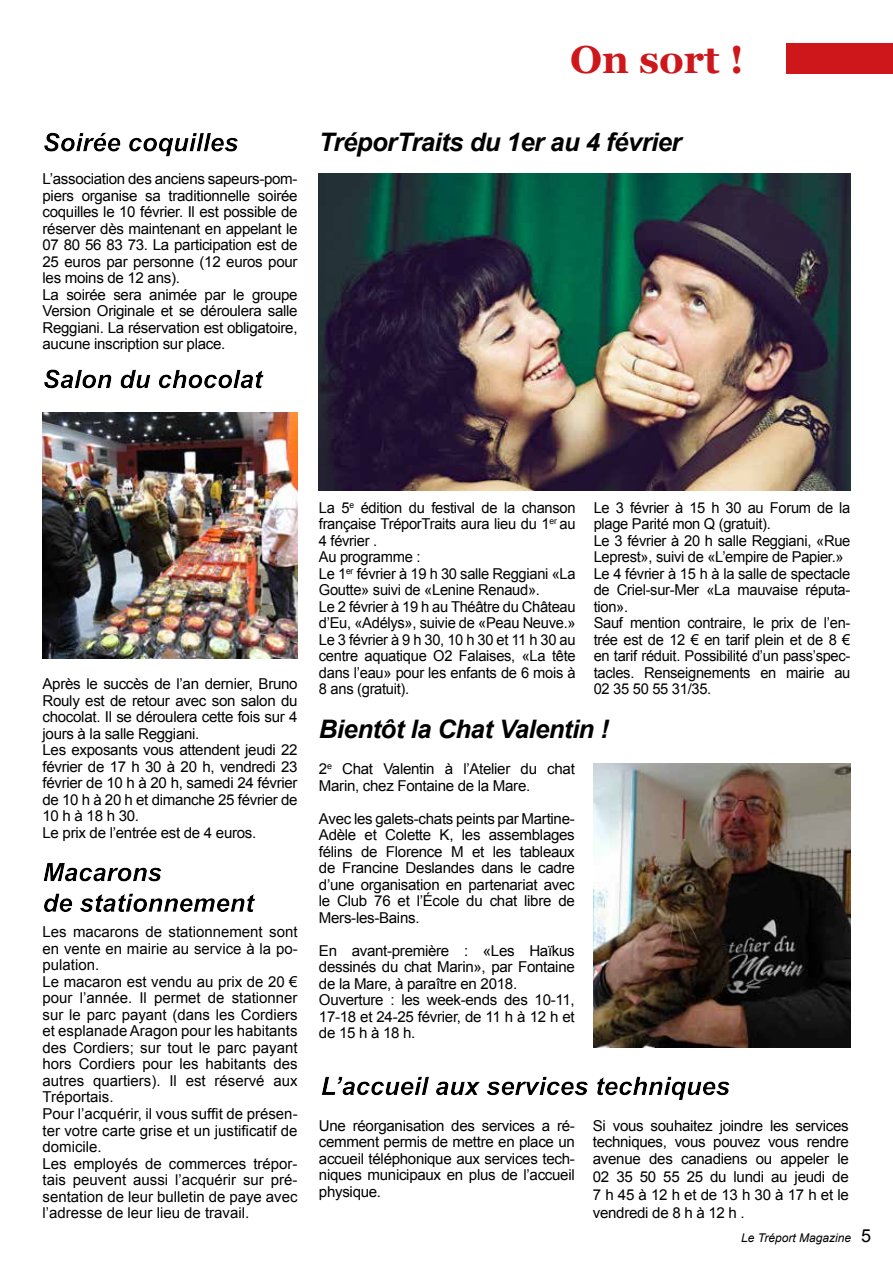
<style>
.page{position:relative;width:893px;height:1263px;background:#fff}
.page>*{position:absolute;margin:0;border:0;box-sizing:border-box;transform-origin:0 0}
.t1{font:700 39px "Georgia";color:#cd171a}
.t2{font:italic 700 25.5px "Arial";letter-spacing:-.02em;color:#000}
.t3{font:15px/16.5px "Arial";letter-spacing:-.02em;color:#000}
.t4{font:15px/16.5px "Arial";color:#000}
.t5{font:italic 12px "Arial";color:#000}
.s1{font-style:normal;font-size:18px}
</style>
<div class="page">
<div style="left:787px;top:44px;width:106px;height:30px;background:#cd171a"></div>
<img style="left:319px;top:173px;width:531px;height:317px">
<div style="left:29px;top:125px;width:223px;height:45px;background:#000;opacity:.5"></div>
<div style="left:29px;top:855px;width:241px;height:70px;background:#000;opacity:.5"></div>
<img style="left:594px;top:763px;width:256px;height:284px">
<img style="left:43px;top:412px;width:255px;height:246px">
<div style="left:29px;top:362px;width:249px;height:45px;background:#000;opacity:.5"></div>
<div style="left:307px;top:1069px;width:437px;height:41px;background:#000;opacity:.5"></div>
<p class="t3" style="left:43px;top:171px;width:257px">L’association des anciens sapeurs-pom&shy;piers organise sa traditionnelle soirée coquilles le 10 février. Il est possible de réserver dès maintenant en appelant le 07 80 56 83 73. La participation est de 25 euros par personne (12 euros pour les moins de 12 ans).<br>La soirée sera animée par le groupe Version Originale et se déroulera salle Reggiani. La réservation est obligatoire, aucune inscription sur place.</p>
<h1 class="t1" style="left:570px;top:30px;width:175px">On sort !</h1>
<h2 class="t2" style="left:319px;top:125px;width:364px">TréporTraits du 1er au 4 février</h2>
<p class="t3" style="left:43px;top:676px;width:257px">Après le succès de l’an dernier, Bruno Rouly est de retour avec son salon du chocolat. Il se déroulera cette fois sur 4 jours à la salle Reggiani.<br>Les exposants vous attendent jeudi 22 février de 17 h 30 à 20 h, vendredi 23 février de 10 h à 20 h, samedi 24 février de 10 h à 20 h et dimanche 25 février de 10 h à 18 h 30.<br>Le prix de l’entrée est de 4 euros.</p>
<p class="t4" style="left:43px;top:924px;width:257px">Les macarons de stationnement sont en vente en mairie au service à la po&shy;pulation.<br>Le macaron est vendu au prix de 20 € pour l’année. Il permet de stationner sur le parc payant (dans les Cordiers et esplanade Aragon pour les habitants des Cordiers; sur tout le parc payant hors Cordiers pour les habitants des autres quartiers). Il est réservé aux<br>Tréportais.<br>Pour l’acquérir, il vous suffit de présen&shy;ter votre carte grise et un justificatif de domicile.<br>Les employés de commerces trépor&shy;tais peuvent aussi l’acquérir sur pré&shy;sentation de leur bulletin de paye avec l’adresse de leur lieu de travail.</p>
<p class="t3" style="left:319px;top:499px;width:258px">La 5<sup>e</sup> édition du festival de la chanson française TréporTraits aura lieu du 1<sup>er</sup> au<br>4 février .<br>Au programme :<br>Le 1<sup>er</sup> février à 19 h 30 salle Reggiani «La<br>Goutte» suivi de «Lenine Renaud».<br>Le 2 février à 19 h au Théâtre du Château d’Eu, «Adélys», suivie de «Peau Neuve.»<br>Le 3 février à 9 h 30, 10 h 30 et 11 h 30 au centre aquatique O2 Falaises, «La tête dans l’eau» pour les enfants de 6 mois à<br>8 ans (gratuit).</p>
<p class="t3" style="left:594px;top:499px;width:258px">Le 3 février à 15 h 30 au Forum de la plage Parité mon Q (gratuit).<br>Le 3 février à 20 h salle Reggiani, «Rue Leprest», suivi de «L’empire de Papier.» Le 4 février à 15 h à la salle de spectacle de Criel-sur-Mer «La mauvaise réputa&shy;tion».<br>Sauf mention contraire, le prix de l’en&shy;trée est de 12 € en tarif plein et de 8 € en tarif réduit. Possibilité d’un pass’spec&shy;tacles. Renseignements en mairie au 02 35 50 55 31/35.</p>
<h2 class="t2" style="left:319px;top:712px;width:292px">Bientôt la Chat Valentin !</h2>
<p class="t3" style="left:319px;top:761px;width:257px">2<sup>e</sup> Chat Valentin à l’Atelier du chat<br>Marin, chez Fontaine de la Mare.</p>
<p class="t3" style="left:319px;top:810px;width:257px;text-align:justify">Avec les galets-chats peints par Martine-Adèle et Colette K, les assemblages félins de Florence M et les tableaux de Francine Deslandes dans le cadre d’une organisation en partenariat avec le Club 76 et l’École du chat libre de Mers-les-Bains.</p>
<p class="t3" style="left:319px;top:942px;width:257px">En avant-première : «Les Haïkus dessinés du chat Marin», par Fontaine de la Mare, à paraître en 2018.<br>Ouverture : les week-ends des 10-11,<br>17-18 et 24-25 février, de 11 h à 12 h et de 15 h à 18 h.</p>
<p class="t3" style="left:319px;top:1117px;width:257px;text-align:justify">Une réorganisation des services a ré&shy;cemment permis de mettre en place un accueil téléphonique aux services tech&shy;niques municipaux en plus de l’accueil physique.</p>
<p class="t3" style="left:593px;top:1117px;width:257px;text-align:justify">Si vous souhaitez joindre les services techniques, vous pouvez vous rendre avenue des canadiens ou appeler le</p>
<p class="t3" style="left:593px;top:1168px;width:257px;line-height:18px;text-align:justify">02 35 50 55 25 du lundi au jeudi de 7 h 45 à 12 h et de 13 h 30 à 17 h et le vendredi de 8 h à 12 h .</p>
<p class="t5" style="left:741px;top:1230px;width:131px">Le Tréport Magazine <span class="s1">5</span></p>
</div>
